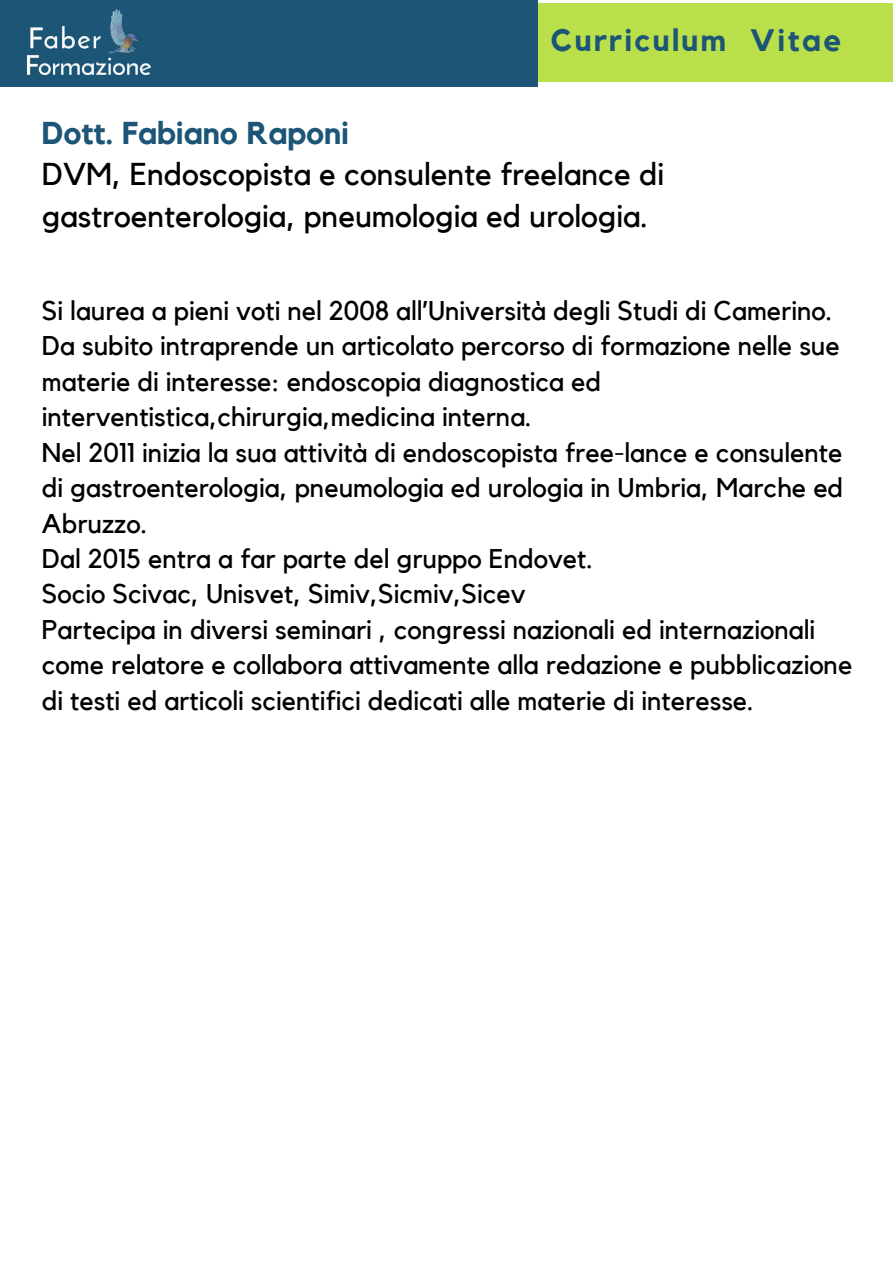
<style>
.page{position:relative;width:893px;height:1263px;background:#fff}
.page>*{position:absolute;margin:0;border:0;box-sizing:border-box;transform-origin:0 0}
.t1{font:31.5px/41.6px "Kollektif";color:#000}
.t2{font:700 31.5px "Kollektif";color:#1c5576}
.t3{font:700 30.9px "Kollektif";letter-spacing:.08em;color:#1c5576}
.t4{font:27px/35.4px "Kollektif";color:#000}
</style>
<div class="page">
<div style="left:237px;top:3px;width:656px;height:78px;background:#b9df4b"></div>
<div style="left:0;top:0;width:537px;height:86px;background:#1c5576"></div>
<img style="left:28px;top:10px;width:123px;height:64px">
<p class="t3" style="left:551px;top:26px;width:292px">Curriculum Vitae</p>
<p class="t2" style="left:42px;top:118px;width:309px">Dott. Fabiano Raponi</p>
<p class="t1" style="left:42px;top:155px;width:623px">DVM, Endoscopista e consulente freelance di gastroenterologia, pneumologia ed urologia.</p>
<p class="t4" style="left:42px;top:294px;width:812px">Si laurea a pieni voti nel 2008 all’Università degli Studi di Camerino.<br>Da subito intraprende un articolato percorso di formazione nelle sue materie di interesse: endoscopia diagnostica ed interventistica,chirurgia,medicina interna.<br>Nel 2011 inizia la sua attività di endoscopista free-lance e consulente di gastroenterologia, pneumologia ed urologia in Umbria, Marche ed Abruzzo.<br>Dal 2015 entra a far parte del gruppo Endovet.<br>Socio Scivac, Unisvet, Simiv,Sicmiv,Sicev<br>Partecipa in diversi seminari , congressi nazionali ed internazionali come relatore e collabora attivamente alla redazione e pubblicazione di testi ed articoli scientifici dedicati alle materie di interesse.</p>
</div>
